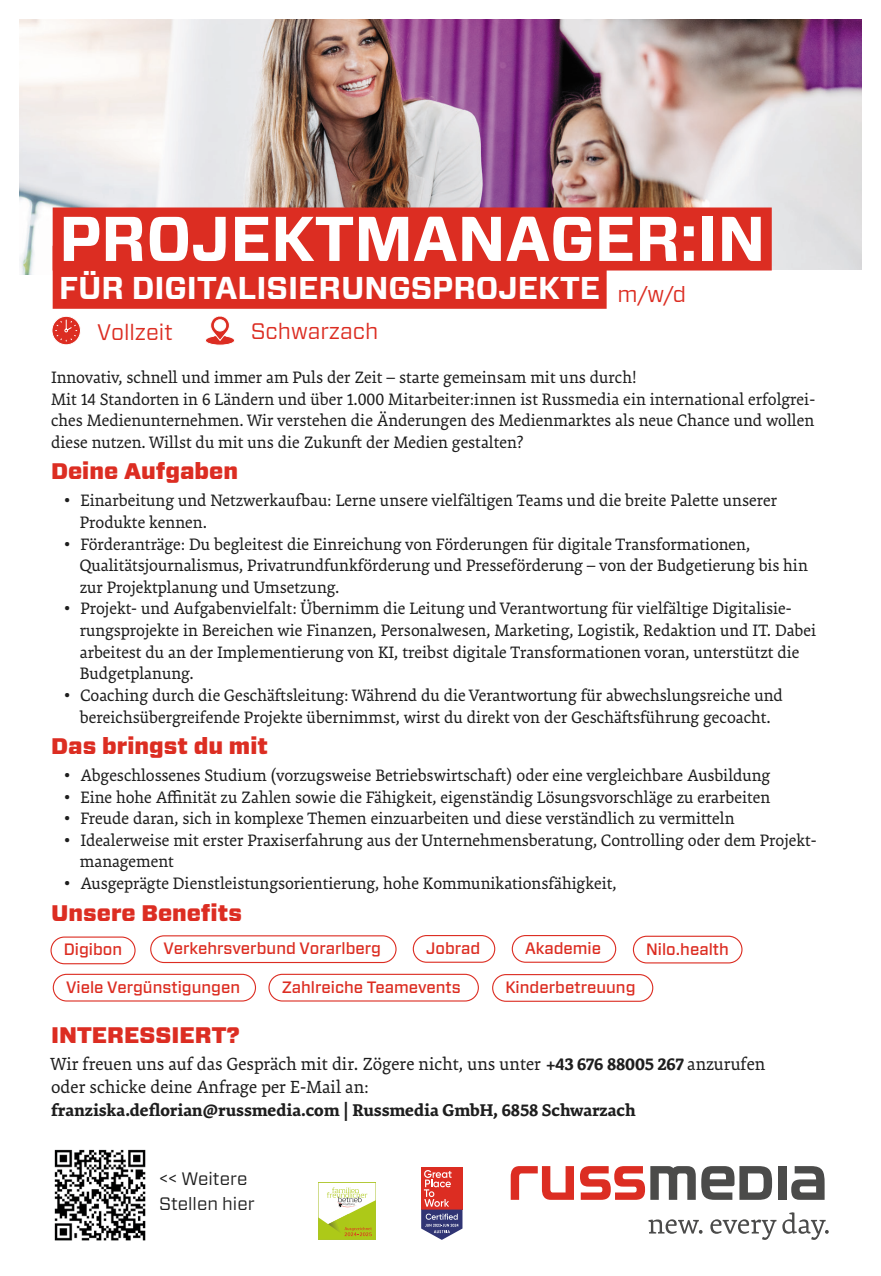
<style>
.page{position:relative;width:881px;height:1276px;background:#fff}
.page>*{position:absolute;margin:0;border:0;box-sizing:border-box;transform-origin:0 0}
.Headline_gross{font:700 63px "Forza";color:#fff}
.Headline_gross-2{font:700 31.5px "Forza";color:#fff}
.karriere_text_-_aufzählung{font:900 22.5px "Forza";color:#dc2d22}
.karriere_titel{font:900 22.5px "Forza";color:#dc2d22}
.karriere_titel-2{font:22.5px "Forza";color:#dc2d22}
.karriere_text_-_aufzählung-2{font:19.12px/22.5px "Premiera";color:#1e1e1e;scale:.94 1}
.karriere_titel-3{font:18px/21.6px "Premiera";color:#1e1e1e;text-align:justify;scale:.94 1}
.karriere_text_-_aufzählung-3{font:18px/21.6px "Premiera";color:#1e1e1e;scale:.94 1}
.karriere_text_-_aufzählung-4{font:700 18px "Premiera";color:#1e1e1e;scale:.95 1}
.karriere_titel-4{font:18px "Forza";color:#1e1e1e}
.Benefits{font:500 16.43px "Forza";color:#dc2d22}
.s1{font-size:19.12px}
.s2{font-weight:700;font-size:18px}
</style>
<div class="page">
<img style="left:19px;top:19px;width:842px;height:255px">
<div style="left:50px;top:936px;width:85px;height:28px;border:1px solid #dc2d22;border-radius:13px"></div>
<div style="left:53px;top:973px;width:203px;height:28px;border:1px solid #dc2d22;border-radius:13px"></div>
<div style="left:268px;top:973px;width:210px;height:28px;border:1px solid #dc2d22;border-radius:13px"></div>
<div style="left:492px;top:974px;width:161px;height:28px;border:1px solid #dc2d22;border-radius:13px"></div>
<div style="left:150px;top:935px;width:246px;height:28px;border:1px solid #dc2d22;border-radius:13px"></div>
<div style="left:412px;top:935px;width:83px;height:27px;border:1px solid #dc2d22;border-radius:13px"></div>
<div style="left:511px;top:935px;width:105px;height:27px;border:1px solid #dc2d22;border-radius:13px"></div>
<div style="left:632px;top:935px;width:110px;height:28px;border:1px solid #dc2d22;border-radius:13px"></div>
<svg style="left:205px;top:316px;width:30px;height:30px"></svg>
<svg style="left:52px;top:316px;width:29px;height:29px"></svg>
<img style="left:54px;top:1149px;width:92px;height:92px">
<svg style="left:648px;top:1219px;width:54px;height:14px"></svg>
<svg style="left:710px;top:1219px;width:66px;height:21px"></svg>
<svg style="left:782px;top:1212px;width:46px;height:28px"></svg>
<svg style="left:650px;top:1166px;width:45px;height:33px"></svg>
<svg style="left:701px;top:1166px;width:70px;height:33px"></svg>
<div style="left:777px;top:1166px;width:9px;height:33px;background:#4b4b4a"></div>
<svg style="left:791px;top:1166px;width:33px;height:33px"></svg>
<svg style="left:510px;top:1166px;width:63px;height:33px"></svg>
<svg style="left:580px;top:1166px;width:64px;height:33px"></svg>
<div style="left:421px;top:1167px;width:41px;height:42px;background:#dc2d22"></div>
<svg style="left:421px;top:1170px;width:41px;height:70px"></svg>
<svg style="left:318px;top:1183px;width:57px;height:57px"></svg>
<div style="left:606px;top:270px;width:258px;height:15px;background:#fff"></div>
<div style="left:53px;top:207px;width:718px;height:63px;background:#dc2d22"></div>
<div style="left:53px;top:246px;width:553px;height:63px;background:#dc2d22"></div>
<p class="Headline_gross" style="left:59px;top:197px;width:707px">PROJEKTMANAGER:IN</p>
<p class="Headline_gross-2" style="left:59px;top:267px;width:542px">FÜR DIGITALISIERUNGSPROJEKTE</p>
<p class="karriere_titel-2" style="left:617px;top:279px;width:70px">m/w/d</p>
<p class="karriere_titel-2" style="left:97px;top:316px;width:77px">Vollzeit</p>
<p class="karriere_titel-2" style="left:250px;top:316px;width:129px">Schwarzach</p>
<p class="karriere_titel-3" style="left:51px;top:367px;width:624px">Innovativ, schnell und immer am Puls der Zeit – starte gemeinsam mit uns durch!</p>
<p class="karriere_titel-3" style="left:51px;top:388px;width:814px">Mit 14 Standorten in 6 Ländern und über 1.000 Mitarbeiter:innen ist Russmedia ein international erfolgrei&shy;ches Medienunternehmen. Wir verstehen die Änderungen des Medienmarktes als neue Chance und wollen diese nutzen. Willst du mit uns die Zukunft der Medien gestalten?</p>
<p class="karriere_titel" style="left:51px;top:456px;width:188px">Deine Aufgaben</p>
<p class="karriere_titel-3" style="left:64px;top:490px;width:760px"><span class="s1">•</span> Einarbeitung und Netzwerkaufbau: Lerne unsere vielfältigen Teams und die breite Palette unserer</p>
<p class="karriere_text_-_aufzählung-3" style="left:80px;top:511px;width:137px">Produkte kennen.</p>
<p class="karriere_titel-3" style="left:64px;top:533px;width:731px"><span class="s1">•</span> Förderanträge: Du begleitest die Einreichung von Förderungen für digitale Transformationen,</p>
<p class="karriere_text_-_aufzählung-3" style="left:80px;top:555px;width:775px">Qualitätsjournalismus, Privatrundfunkförderung und Presseförderung – von der Budgetierung bis hin zur Projektplanung und Umsetzung.</p>
<p class="karriere_titel-3" style="left:64px;top:598px;width:775px"><span class="s1">•</span> Projekt- und Aufgabenvielfalt: Übernimm die Leitung und Verantwortung für vielfältige Digitalisie-</p>
<p class="karriere_text_-_aufzählung-3" style="left:80px;top:619px;width:784px">rungsprojekte in Bereichen wie Finanzen, Personalwesen, Marketing, Logistik, Redaktion und IT. Dabei arbeitest du an der Implementierung von KI, treibst digitale Transformationen voran, unterstützt die<br>Budgetplanung.</p>
<p class="karriere_titel-3" style="left:64px;top:684px;width:766px"><span class="s1">•</span> Coaching durch die Geschäftsleitung: Während du die Verantwortung für abwechslungsreiche und</p>
<p class="karriere_text_-_aufzählung-3" style="left:80px;top:706px;width:736px">bereichsübergreifende Projekte übernimmst, wirst du direkt von der Geschäftsführung gecoacht.</p>
<p class="karriere_text_-_aufzählung" style="left:51px;top:731px;width:218px">Das bringst du mit</p>
<p class="karriere_titel-3" style="left:64px;top:764px;width:752px"><span class="s1">•</span> Abgeschlossenes Studium (vorzugsweise Betriebswirtschaft) oder eine vergleichbare Ausbildung</p>
<p class="karriere_titel-3" style="left:64px;top:786px;width:752px"><span class="s1">•</span> Eine hohe Affinität zu Zahlen sowie die Fähigkeit, eigenständig Lösungsvorschläge zu erarbeiten</p>
<p class="karriere_titel-3" style="left:64px;top:808px;width:714px"><span class="s1">•</span> Freude daran, sich in komplexe Themen einzuarbeiten und diese verständlich zu vermitteln</p>
<p class="karriere_titel-3" style="left:64px;top:829px;width:802px"><span class="s1">•</span> Idealerweise mit erster Praxiserfahrung aus der Unternehmensberatung, Controlling oder dem Projekt-</p>
<p class="karriere_text_-_aufzählung-3" style="left:80px;top:851px;width:102px">management</p>
<p class="karriere_titel-3" style="left:64px;top:872px;width:589px"><span class="s1">•</span> Ausgeprägte Dienstleistungsorientierung, hohe Kommunikationsfähigkeit,</p>
<p class="karriere_text_-_aufzählung" style="left:51px;top:897px;width:192px">Unsere Benefits</p>
<p class="Benefits" style="left:163px;top:937px;width:219px">Verkehrsverbund Vorarlberg</p>
<p class="Benefits" style="left:426px;top:937px;width:56px">Jobrad</p>
<p class="Benefits" style="left:525px;top:937px;width:78px">Akademie</p>
<p class="Benefits" style="left:646px;top:938px;width:84px">Nilo.health</p>
<p class="Benefits" style="left:64px;top:938px;width:60px">Digibon</p>
<p class="Benefits" style="left:66px;top:976px;width:175px">Viele Vergünstigungen</p>
<p class="Benefits" style="left:282px;top:976px;width:180px">Zahlreiche Teamevents</p>
<p class="Benefits" style="left:505px;top:976px;width:131px">Kinderbetreuung</p>
<p class="karriere_titel" style="left:51px;top:1020px;width:190px">INTERESSIERT?</p>
<p class="karriere_text_-_aufzählung-2" style="left:51px;top:1053px;width:761px">Wir freuen uns auf das Gespräch mit dir. Zögere nicht, uns unter <span class="s2">+43 676 88005 267</span> anzurufen oder schicke deine Anfrage per E-Mail an:</p>
<p class="karriere_text_-_aufzählung-4" style="left:51px;top:1098px;width:616px">franziska.deflorian@russmedia.com | Russmedia GmbH, 6858 Schwarzach</p>
<p class="karriere_titel-4" style="left:159px;top:1166px;width:90px">&lt;&lt; Weitere</p>
<p class="karriere_titel-4" style="left:159px;top:1191px;width:97px">Stellen hier</p>
</div>
